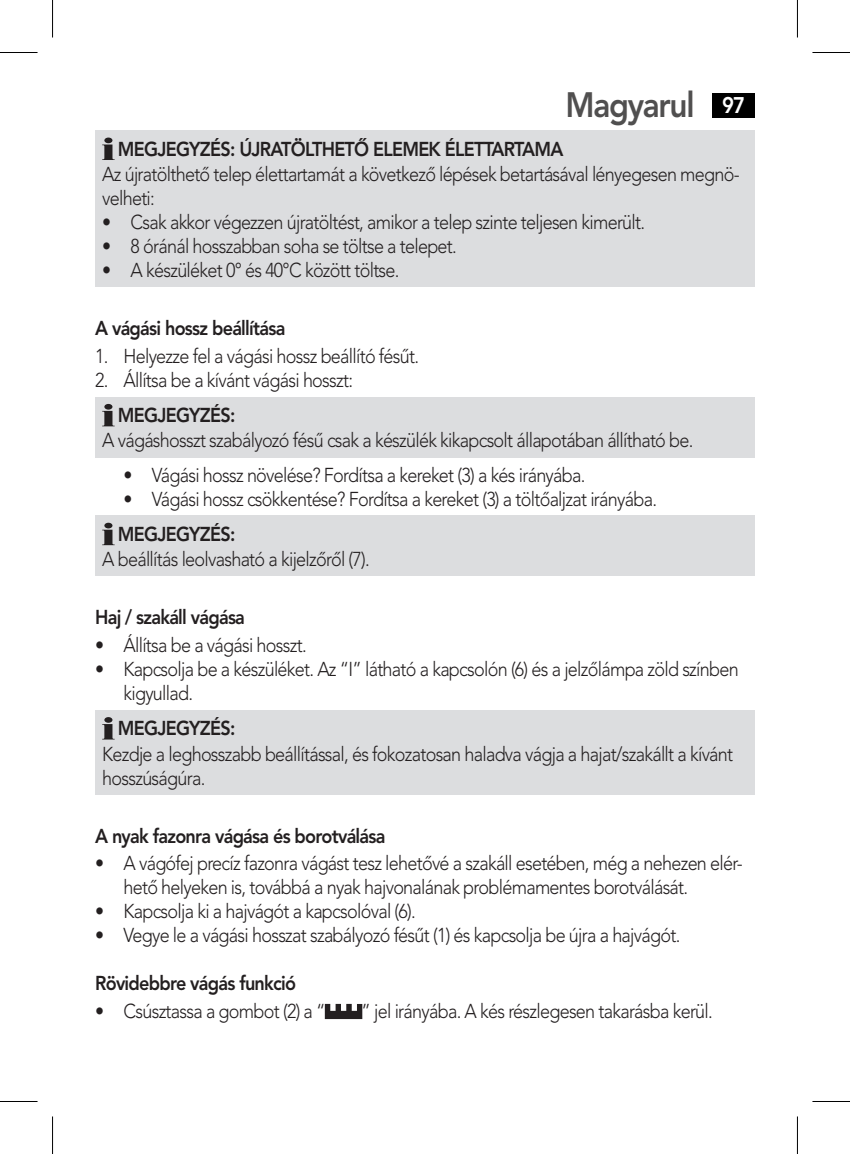
<style>
.page{position:relative;width:850px;height:1154px;background:#fff}
.page>*{position:absolute;margin:0;border:0;box-sizing:border-box;transform-origin:0 0}
.t1{font:800 35px "Avenir LT Pro";letter-spacing:-.04em;color:#504f4f;scale:.9 1}
.t2{font:300 20px/24px "Avenir LT Pro";letter-spacing:-.04em;color:#231f20;scale:.9 1}
.t3{font:800 20px "Avenir LT Pro";letter-spacing:-.04em;color:#231f20;scale:.9 1}
.s1{font-size:22.5px;color:#fff}
</style>
<div class="page">
<div style="left:712px;top:93px;width:42px;height:24px;background:#000"></div>
<div style="left:95px;top:130px;width:659px;height:157px;background:#dcdddf"></div>
<svg style="left:102px;top:138px;width:13px;height:22px"></svg>
<div style="left:95px;top:397px;width:659px;height:60px;background:#dcdddf"></div>
<svg style="left:102px;top:404px;width:13px;height:22px"></svg>
<div style="left:95px;top:516px;width:659px;height:60px;background:#dcdddf"></div>
<svg style="left:102px;top:523px;width:13px;height:22px"></svg>
<div style="left:95px;top:710px;width:659px;height:85px;background:#dcdddf"></div>
<svg style="left:102px;top:717px;width:13px;height:22px"></svg>
<svg style="left:324px;top:1004px;width:38px;height:15px"></svg>
<hr style="left:0;top:52px;width:38px;height:1px;background:#000">
<hr style="left:812px;top:52px;width:37px;height:1px;background:#000">
<hr style="left:0;top:1101px;width:38px;height:1px;background:#000">
<hr style="left:812px;top:1101px;width:37px;height:1px;background:#000">
<hr style="left:52px;top:0;width:1px;height:38px;background:#000">
<hr style="left:52px;top:1116px;width:1px;height:38px;background:#000">
<hr style="left:796px;top:0;width:1px;height:38px;background:#000">
<hr style="left:796px;top:1116px;width:1px;height:38px;background:#000">
<h1 class="t1" style="left:565px;top:84px;width:201px">Magyarul <span class="s1">97</span></h1>
<p class="t3" style="left:118px;top:137px;width:496px">MEGJEGYZÉS: ÚJRATÖLTHETŐ ELEMEK ÉLETTARTAMA</p>
<p class="t2" style="left:102px;top:162px;width:709px">Az újratölthető telep élettartamát a következő lépések betartásával lényegesen megnö&shy;velheti:</p>
<p class="t2" style="left:102px;top:210px;width:604px">• Csak akkor végezzen újratöltést, amikor a telep szinte teljesen kimerült.</p>
<p class="t2" style="left:102px;top:234px;width:395px">• 8 óránál hosszabban soha se töltse a telepet.</p>
<p class="t2" style="left:102px;top:258px;width:332px">• A készüléket 0° és 40°C között töltse.</p>
<p class="t3" style="left:95px;top:316px;width:213px">A vágási hossz beállítása</p>
<p class="t2" style="left:95px;top:344px;width:361px">1. Helyezze fel a vágási hossz beállító fésűt.</p>
<p class="t2" style="left:95px;top:368px;width:288px">2. Állítsa be a kívánt vágási hosszt:</p>
<p class="t3" style="left:118px;top:403px;width:132px">MEGJEGYZÉS:</p>
<p class="t2" style="left:102px;top:429px;width:658px">A vágáshosszt szabályozó fésű csak a készülék kikapcsolt állapotában állítható be.</p>
<p class="t2" style="left:123px;top:463px;width:514px">• Vágási hossz növelése? Fordítsa a kereket (3) a kés irányába.</p>
<p class="t2" style="left:123px;top:487px;width:594px">• Vágási hossz csökkentése? Fordítsa a kereket (3) a töltőaljzat irányába.</p>
<p class="t3" style="left:118px;top:522px;width:132px">MEGJEGYZÉS:</p>
<p class="t2" style="left:102px;top:547px;width:299px">A beállítás leolvasható a kijelzőről (7).</p>
<p class="t3" style="left:95px;top:606px;width:168px">Haj / szakáll vágása</p>
<p class="t2" style="left:95px;top:633px;width:236px">• Állítsa be a vágási hosszt.</p>
<p class="t2" style="left:123px;top:657px;width:684px;text-indent:-28px">• Kapcsolja be a készüléket. Az “I” látható a kapcsolón (6) és a jelzőlámpa zöld színben kigyullad.</p>
<p class="t3" style="left:118px;top:716px;width:132px">MEGJEGYZÉS:</p>
<p class="t2" style="left:102px;top:742px;width:702px">Kezdje a leghosszabb beállítással, és fokozatosan haladva vágja a hajat/szakállt a kívánt hosszúságúra.</p>
<p class="t3" style="left:95px;top:824px;width:324px">A nyak fazonra vágása és borotválása</p>
<p class="t2" style="left:123px;top:851px;width:689px;text-indent:-28px">• A vágófej precíz fazonra vágást tesz lehetővé a szakáll esetében, még a nehezen elér&shy;hető helyeken is, továbbá a nyak hajvonalának problémamentes borotválását.</p>
<p class="t2" style="left:95px;top:899px;width:357px">• Kapcsolja ki a hajvágót a kapcsolóval (6).</p>
<p class="t2" style="left:95px;top:923px;width:651px">• Vegye le a vágási hosszat szabályozó fésűt (1) és kapcsolja be újra a hajvágót.</p>
<p class="t3" style="left:95px;top:971px;width:225px">Rövidebbre vágás funkció</p>
<p class="t2" style="left:95px;top:999px;width:257px">• Csúsztassa a gombot (2) a “</p>
<p class="t2" style="left:361px;top:999px;width:391px">” jel irányába. A kés részlegesen takarásba kerül.</p>
</div>
